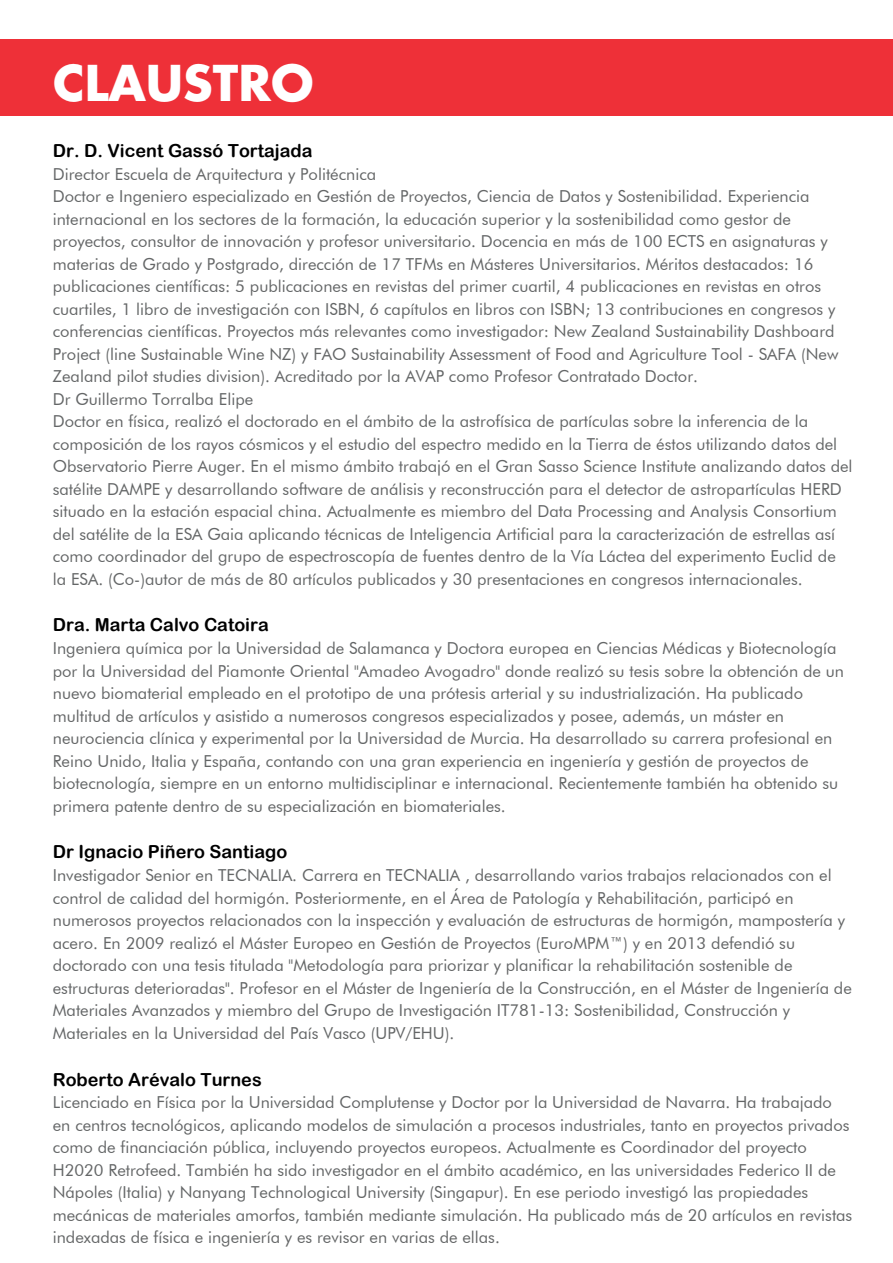
<style>
.page{position:relative;width:893px;height:1263px;background:#fff}
.page>*{position:absolute;margin:0;border:0;box-sizing:border-box;transform-origin:0 0}
.t1{font:700 48px "Futura";color:#fff}
.t2{font:18px "Arial Rounded MT Bold";color:#000}
.t3{font:16.5px/22.5px "Futura BT";color:#646667}
</style>
<div class="page">
<div style="left:0;top:40px;width:893px;height:76px;background:#ee3038"></div>
<h1 class="t1" style="left:53px;top:51px;width:262px">CLAUSTRO</h1>
<p class="t2" style="left:53px;top:140px;width:261px">Dr. D. Vicent Gassó Tortajada</p>
<p class="t3" style="left:53px;top:162px;width:801px">Director Escuela de Arquitectura y Politécnica<br>Doctor e Ingeniero especializado en Gestión de Proyectos, Ciencia de Datos y Sostenibilidad. Experiencia internacional en los sectores de la formación, la educación superior y la sostenibilidad como gestor de proyectos, consultor de innovación y profesor universitario. Docencia en más de 100 ECTS en asignaturas y materias de Grado y Postgrado, dirección de 17 TFMs en Másteres Universitarios. Méritos destacados: 16 publicaciones científicas: 5 publicaciones en revistas del primer cuartil, 4 publicaciones en revistas en otros cuartiles, 1 libro de investigación con ISBN, 6 capítulos en libros con ISBN; 13 contribuciones en congresos y conferencias científicas. Proyectos más relevantes como investigador: New Zealand Sustainability Dashboard Project (line Sustainable Wine NZ) y FAO Sustainability Assessment of Food and Agriculture Tool - SAFA (New Zealand pilot studies division). Acreditado por la AVAP como Profesor Contratado Doctor.<br>Dr Guillermo Torralba Elipe<br>Doctor en física, realizó el doctorado en el ámbito de la astrofísica de partículas sobre la inferencia de la composición de los rayos cósmicos y el estudio del espectro medido en la Tierra de éstos utilizando datos del Observatorio Pierre Auger. En el mismo ámbito trabajó en el Gran Sasso Science Institute analizando datos del satélite DAMPE y desarrollando software de análisis y reconstrucción para el detector de astropartículas HERD situado en la estación espacial china. Actualmente es miembro del Data Processing and Analysis Consortium del satélite de la ESA Gaia aplicando técnicas de Inteligencia Artificial para la caracterización de estrellas así como coordinador del grupo de espectroscopía de fuentes dentro de la Vía Láctea del experimento Euclid de la ESA. (Co-)autor de más de 80 artículos publicados y 30 presentaciones en congresos internacionales.</p>
<p class="t2" style="left:53px;top:614px;width:217px">Dra. Marta Calvo Catoira</p>
<p class="t3" style="left:53px;top:637px;width:793px">Ingeniera química por la Universidad de Salamanca y Doctora europea en Ciencias Médicas y Biotecnología por la Universidad del Piamonte Oriental "Amadeo Avogadro" donde realizó su tesis sobre la obtención de un nuevo biomaterial empleado en el prototipo de una prótesis arterial y su industrialización. Ha publicado multitud de artículos y asistido a numerosos congresos especializados y posee, además, un máster en neurociencia clínica y experimental por la Universidad de Murcia. Ha desarrollado su carrera profesional en Reino Unido, Italia y España, contando con una gran experiencia en ingeniería y gestión de proyectos de biotecnología, siempre en un entorno multidisciplinar e internacional. Recientemente también ha obtenido su primera patente dentro de su especialización en biomateriales.</p>
<p class="t2" style="left:53px;top:841px;width:236px">Dr Ignacio Piñero Santiago</p>
<p class="t3" style="left:53px;top:864px;width:800px">Investigador Senior en TECNALIA. Carrera en TECNALIA , desarrollando varios trabajos relacionados con el control de calidad del hormigón. Posteriormente, en el Área de Patología y Rehabilitación, participó en numerosos proyectos relacionados con la inspección y evaluación de estructuras de hormigón, mampostería y acero. En 2009 realizó el Máster Europeo en Gestión de Proyectos (EuroMPM™) y en 2013 defendió su doctorado con una tesis titulada "Metodología para priorizar y planificar la rehabilitación sostenible de estructuras deterioradas". Profesor en el Máster de Ingeniería de la Construcción, en el Máster de Ingeniería de Materiales Avanzados y miembro del Grupo de Investigación IT781-13: Sostenibilidad, Construcción y Materiales en la Universidad del País Vasco (UPV/EHU).</p>
<p class="t2" style="left:53px;top:1068px;width:210px">Roberto Arévalo Turnes</p>
<p class="t3" style="left:53px;top:1091px;width:801px">Licenciado en Física por la Universidad Complutense y Doctor por la Universidad de Navarra. Ha trabajado en centros tecnológicos, aplicando modelos de simulación a procesos industriales, tanto en proyectos privados como de financiación pública, incluyendo proyectos europeos. Actualmente es Coordinador del proyecto H2020 Retrofeed. También ha sido investigador en el ámbito académico, en las universidades Federico II de Nápoles (Italia) y Nanyang Technological University (Singapur). En ese periodo investigó las propiedades mecánicas de materiales amorfos, también mediante simulación. Ha publicado más de 20 artículos en revistas indexadas de física e ingeniería y es revisor en varias de ellas.</p>
</div>
